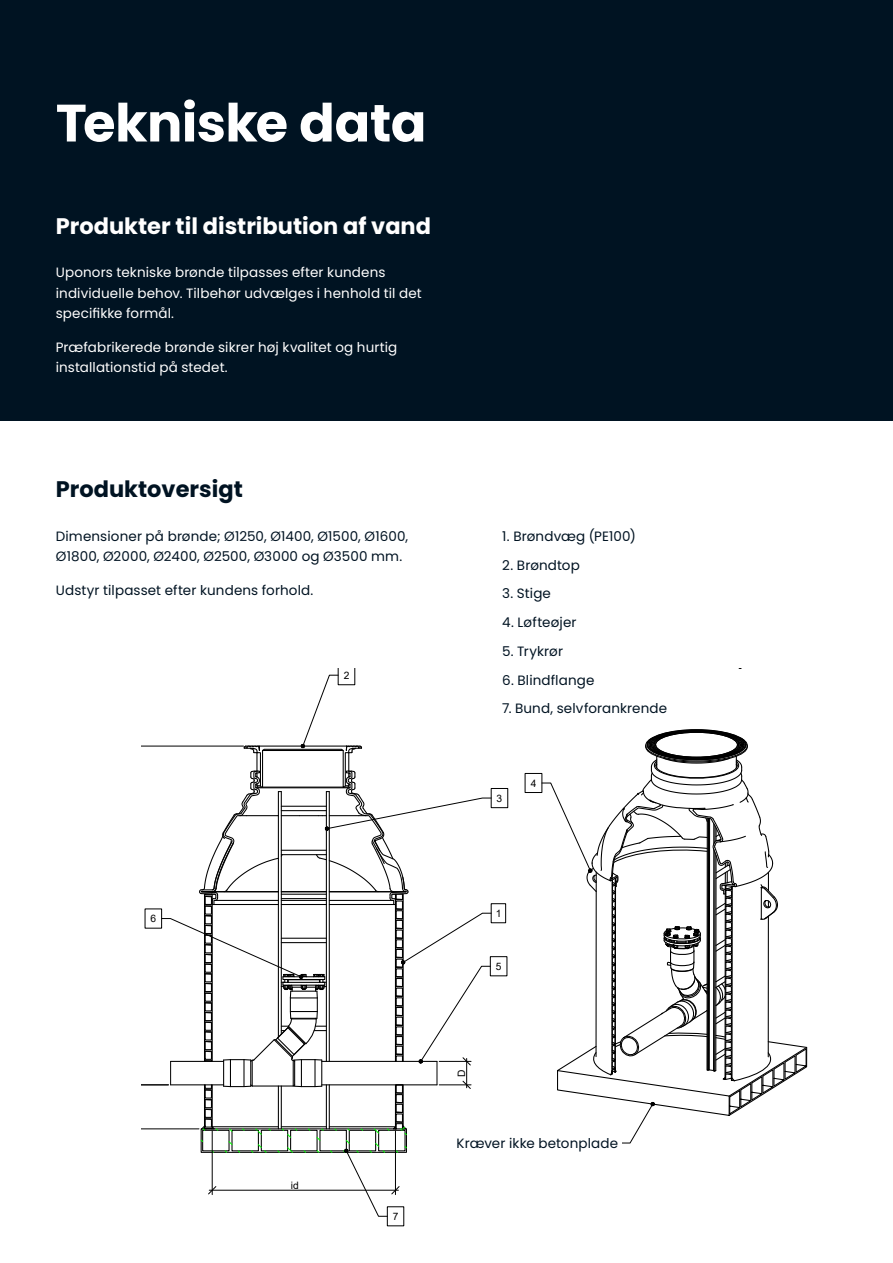
<style>
.page{position:relative;width:893px;height:1263px;background:#fff}
.page>*{position:absolute;margin:0;border:0;box-sizing:border-box;transform-origin:0 0}
.Medium_Header_-_35pt{font:700 52.5px "Poppins";letter-spacing:-.01em;color:#fff}
.Subhead_-_15pt{font:700 22.5px "Poppins";color:#fff}
.Subhead_-_15pt-2{font:700 22.5px "Poppins";color:#001322}
.Body_Copy_-_9pt{font:13.5px/20.2px "Poppins";letter-spacing:.01em;color:#001322}
.Body_Copy_-_9pt-2{font:13.5px/20.2px "Poppins";letter-spacing:.01em;color:#fff}
.t1{font:10.2px "Arial";color:#000}
</style>
<div class="page">
<div style="left:0;top:0;width:893px;height:421px;background:#001322"></div>
<div style="left:491px;top:903px;width:15px;height:20px;border:1px solid #000"></div>
<hr style="left:122px;top:1128px;width:77px;height:1px;background:#000">
<hr style="left:122px;top:1084px;width:46px;height:1px;background:#000">
<hr style="left:122px;top:746px;width:121px;height:1px;background:#000">
<div style="left:525px;top:773px;width:17px;height:20px;border:1px solid #000"></div>
<div style="left:491px;top:788px;width:17px;height:20px;border:1px solid #000"></div>
<div style="left:490px;top:956px;width:17px;height:20px;border:1px solid #000"></div>
<div style="left:387px;top:1206px;width:17px;height:20px;border:1px solid #000"></div>
<svg style="left:541px;top:730px;width:267px;height:414px"></svg>
<svg style="left:161px;top:669px;width:331px;height:548px"></svg>
<img style="left:401px;top:669px;width:91px;height:29px">
<div style="left:457px;top:1134px;width:165px;height:35px;background:#fff"></div>
<p class="Medium_Header_-_35pt" style="left:56px;top:93px;width:372px">Tekniske data</p>
<p class="Subhead_-_15pt" style="left:56px;top:213px;width:377px">Produkter til distribution af vand</p>
<p class="Body_Copy_-_9pt-2" style="left:56px;top:262px;width:367px">Uponors tekniske brønde tilpasses efter kundens individuelle behov. Tilbehør udvælges i henhold til det specifikke formål.</p>
<p class="Body_Copy_-_9pt-2" style="left:56px;top:337px;width:343px">Præfabrikerede brønde sikrer høj kvalitet og hurtig installationstid på stedet.</p>
<p class="Subhead_-_15pt-2" style="left:56px;top:476px;width:188px">Produktoversigt</p>
<p class="Body_Copy_-_9pt" style="left:56px;top:526px;width:354px">Dimensioner på brønde; Ø1250, Ø1400, Ø1500, Ø1600,<br>Ø1800, Ø2000, Ø2400, Ø2500, Ø3000 og Ø3500 mm.</p>
<p class="Body_Copy_-_9pt" style="left:56px;top:580px;width:259px">Udstyr tilpasset efter kundens forhold.</p>
<p class="t1" style="left:344px;top:668px;width:7px">2</p>
<p class="Body_Copy_-_9pt" style="left:502px;top:526px;width:135px">1. Brøndvæg (PE100)</p>
<p class="Body_Copy_-_9pt" style="left:502px;top:555px;width:79px">2. Brøndtop</p>
<p class="Body_Copy_-_9pt" style="left:502px;top:583px;width:50px">3. Stige</p>
<p class="Body_Copy_-_9pt" style="left:502px;top:612px;width:76px">4. Løfteøjer</p>
<p class="Body_Copy_-_9pt" style="left:502px;top:641px;width:62px">5. Trykrør</p>
<p class="Body_Copy_-_9pt" style="left:502px;top:670px;width:94px">6. Blindflange</p>
<p class="Body_Copy_-_9pt" style="left:502px;top:698px;width:166px">7. Bund, selvforankrende</p>
<p class="t1" style="left:497px;top:791px;width:7px">3</p>
<p class="t1" style="left:531px;top:776px;width:7px">4</p>
<p class="t1" style="left:151px;top:911px;width:7px">6</p>
<p class="t1" style="left:291px;top:1178px;width:9px">id</p>
<p class="t1" style="left:393px;top:1209px;width:7px">7</p>
<p class="t1" style="left:496px;top:906px;width:7px">1</p>
<p class="t1" style="left:496px;top:959px;width:7px">5</p>
<p class="t1" style="left:455px;top:1077px;width:9px;rotate:-90deg">D</p>
<p class="Body_Copy_-_9pt" style="left:457px;top:1133px;width:163px">Kræver ikke betonplade</p>
<p class="t1" style="left:482px;top:1135px;width:135px">Does not require concret slab</p>
</div>
